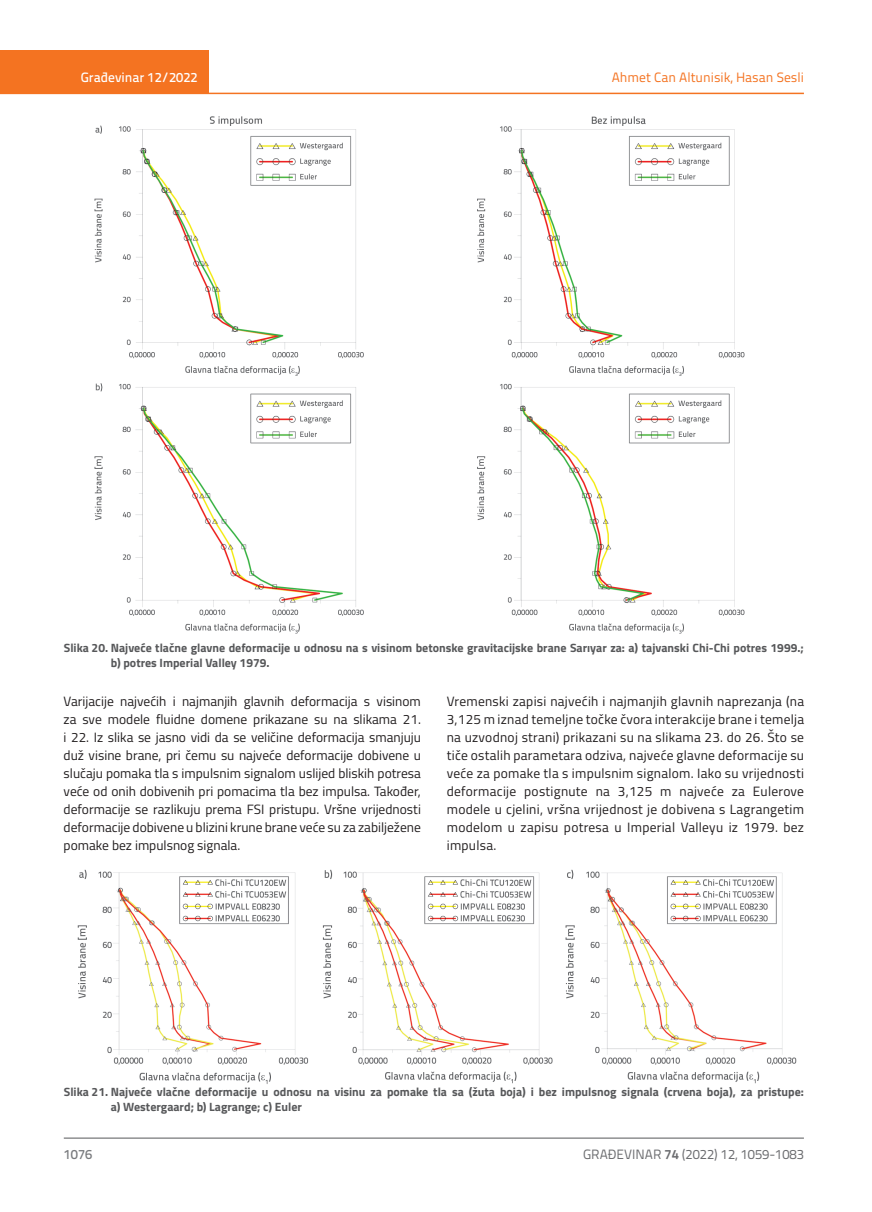
<style>
.page{position:relative;width:872px;height:1212px;background:#fff}
.page>*{position:absolute;margin:0;border:0;box-sizing:border-box;transform-origin:0 0}
.t1{font:13.5px/18px "Titillium";color:#231f20;text-align:justify}
.t2{font:13.5px "Titillium Text 22 L";color:#6c6d70}
.t3{font:13.5px "Titillium Text 22 L";color:#f47321}
.t4{font:500 13.5px "Titillium Text 22 L";color:#fff}
.t5{font:500 13.5px "Titillium Text 22 L";color:#787a7d}
.t6{font:700 12px/15px "Titillium";color:#57585a}
.s1{font-weight:700}
</style>
<div class="page">
<div style="left:0;top:50px;width:208px;height:44px;background:#f47321"></div>
<hr style="left:0;top:93px;width:804px;height:1px;background:#f47321">
<hr style="left:64px;top:1138px;width:740px;height:1px;background:#57585a">
<img style="left:94px;top:116px;width:270px;height:518px">
<img style="left:477px;top:116px;width:268px;height:518px">
<img style="left:77px;top:869px;width:720px;height:215px">
<p class="t4" style="left:81px;top:67px;width:118px">Građevinar 12/2022</p>
<p class="t3" style="left:612px;top:68px;width:194px">Ahmet Can Altunisik, Hasan Sesli</p>
<p class="t6" style="left:111px;top:640px;width:694px;text-indent:-47px">Slika 20. Najveće tlačne glavne deformacije u odnosu na s visinom betonske gravitacijske brane Sarıyar za: a) tajvanski Chi-Chi potres 1999.; b) potres Imperial Valley 1979.</p>
<p class="t1" style="left:64px;top:692px;width:359px">Varijacije najvećih i najmanjih glavnih deformacija s visinom za sve modele fluidne domene prikazane su na slikama 21. i 22. Iz slika se jasno vidi da se veličine deformacija smanjuju duž visine brane, pri čemu su najveće deformacije dobivene u slučaju pomaka tla s impulsnim signalom uslijed bliskih potresa veće od onih dobivenih pri pomacima tla bez impulsa. Također, deformacije se razlikuju prema FSI pristupu. Vršne vrijednosti deformacije dobivene u blizini krune brane veće su za zabilježene pomake bez impulsnog signala.</p>
<p class="t1" style="left:447px;top:692px;width:359px">Vremenski zapisi najvećih i najmanjih glavnih naprezanja (na 3,125 m iznad temeljne točke čvora interakcije brane i temelja na uzvodnoj strani) prikazani su na slikama 23. do 26. Što se tiče ostalih parametara odziva, najveće glavne deformacije su veće za pomake tla s impulsnim signalom. Iako su vrijednosti deformacije postignute na 3,125 m najveće za Eulerove modele u cjelini, vršna vrijednost je dobivena s Lagrangetim modelom u zapisu potresa u Imperial Valleyu iz 1979. bez impulsa.</p>
<p class="t6" style="left:111px;top:1084px;width:694px;text-indent:-47px">Slika 21. Najveće vlačne deformacije u odnosu na visinu za pomake tla sa (žuta boja) i bez impulsnog signala (crvena boja), za pristupe: a) Westergaard; b) Lagrange; c) Euler</p>
<p class="t5" style="left:64px;top:1144px;width:30px">1076</p>
<p class="t2" style="left:583px;top:1144px;width:222px">GRAĐEVINAR <span class="s1">74</span> (2022) 12, 1059-1083</p>
</div>
